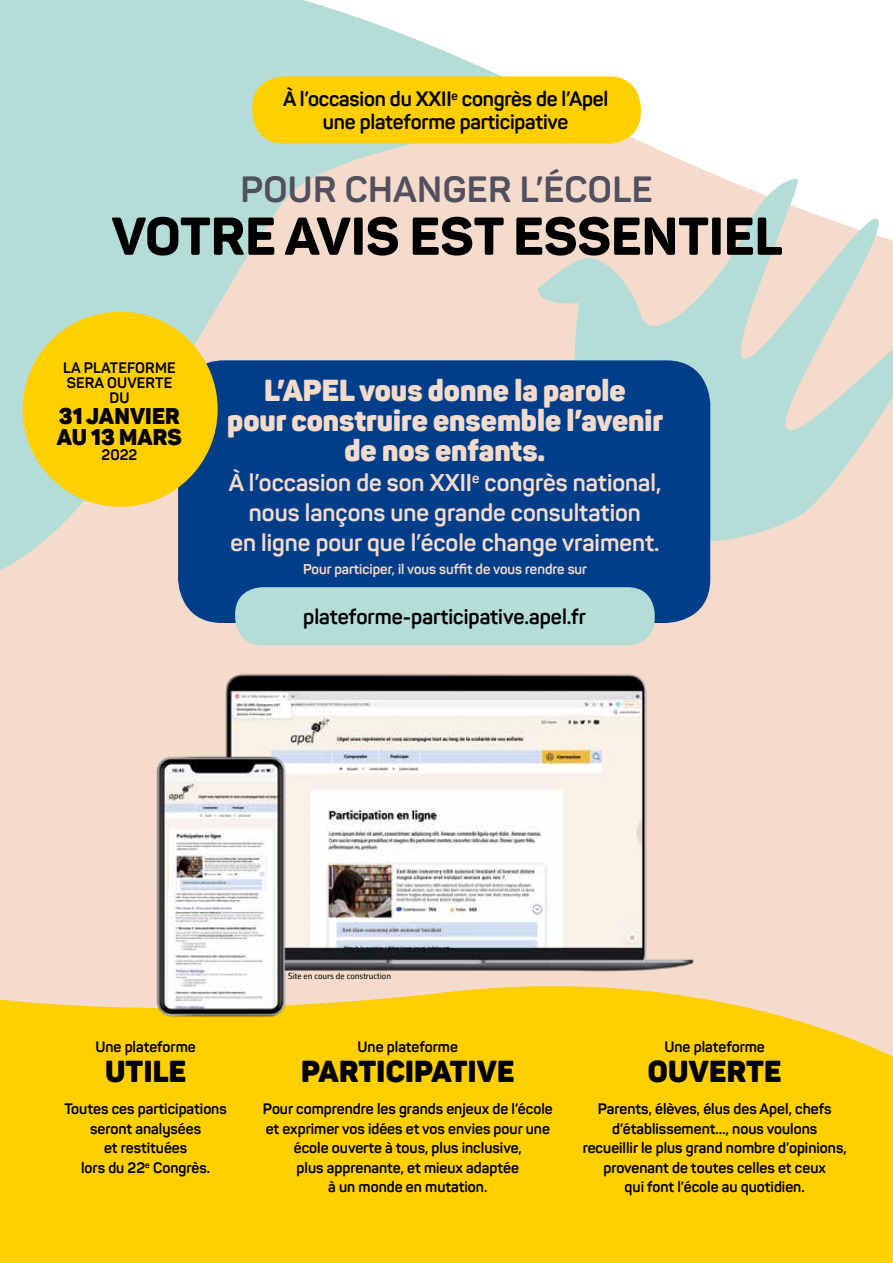
<style>
.page{position:relative;width:893px;height:1263px;background:#f4dbcc}
.page>*{position:absolute;margin:0;border:0;box-sizing:border-box;transform-origin:0 0}
.t1{font:800 52.5px "Panton";color:#000}
.t2{font:700 36px "Panton";letter-spacing:.01em;color:#524f5f}
.t3{font:900 30px/30px "Panton";color:#f4dbcc;text-align:center}
.t4{font:900 30px "Panton";letter-spacing:.01em;color:#000}
.t5{font:700 24px/30px "Panton";color:#f4dbcc;text-align:center}
.t6{font:900 22.5px/21px "Panton";letter-spacing:.01em;color:#000}
.t7{font:700 21px "Panton";color:#000}
.t8{font:700 20.55px/22.4px "Panton";letter-spacing:-.01em;color:#000;text-align:center}
.t9{font:700 15px/19.5px "Panton";color:#000;text-align:center}
.t10{font:700 14.1px "Panton";color:#f4dbcc}
.t11{font:9px "Corbeau Pro";color:#000}
</style>
<div class="page">
<svg style="left:0;top:0;width:711px;height:578px;fill:#b5ddd7"></svg>
<svg style="left:206px;top:0;width:687px;height:247px;fill:#fff"></svg>
<div style="left:0;top:987px;width:893px;height:276px;background:#ffcf00"></div>
<svg style="left:537px;top:177px;width:356px;height:397px"></svg>
<div style="left:252px;top:76px;width:389px;height:68px;background:#ffcf00;border-radius:31px"></div>
<div style="left:179px;top:361px;width:530px;height:261px;background:#003e89;border-radius:43px"></div>
<div style="left:235px;top:587px;width:420px;height:58px;background:#b5ddd7;border-radius:27px"></div>
<img style="left:225px;top:674px;width:469px;height:313px">
<img style="left:86px;top:717px;width:271px;height:339px">
<div style="left:23px;top:312px;width:195px;height:195px;background:#ffcf00;border-radius:50%"></div>
<h3 class="t8" style="left:283px;top:88px;width:327px">À l’occasion du XXII<sup>e</sup> congrès de l’Apel une plateforme participative</h3>
<h2 class="t2" style="left:240px;top:167px;width:414px">POUR CHANGER L’ÉCOLE</h2>
<h1 class="t1" style="left:112px;top:203px;width:672px">VOTRE AVIS EST ESSENTIEL</h1>
<p class="t9" style="left:63px;top:360px;width:114px;line-height:15px">LA PLATEFORME<br>SERA OUVERTE<br>DU</p>
<h3 class="t6" style="left:57px;top:405px;width:126px">31 JANVIER<br>AU 13 MARS</h3>
<p class="t9" style="left:102px;top:445px;width:37px">2022</p>
<h3 class="t3" style="left:227px;top:375px;width:437px">L’APEL vous donne la parole<br>pour construire ensemble l’avenir de nos enfants.</h3>
<h3 class="t5" style="left:229px;top:467px;width:434px">À l’occasion de son XXII<sup>e</sup> congrès national, nous lançons une grande consultation<br>en ligne pour que l’école change vraiment.</h3>
<p class="t10" style="left:303px;top:560px;width:286px">Pour participer, il vous suffit de vous rendre sur</p>
<h3 class="t7" style="left:303px;top:603px;width:284px">plateforme-participative.apel.fr</h3>
<p class="t11" style="left:288px;top:970px;width:105px">Site en cours de construction</p>
<p class="t9" style="left:95px;top:1037px;width:102px">Une plateforme</p>
<h3 class="t4" style="left:105px;top:1052px;width:83px">UTILE</h3>
<p class="t9" style="left:64px;top:1099px;width:164px">Toutes ces participations seront analysées<br>et restituées<br>lors du 22<sup>e</sup> Congrès.</p>
<p class="t9" style="left:358px;top:1037px;width:102px">Une plateforme</p>
<h3 class="t4" style="left:301px;top:1052px;width:215px">PARTICIPATIVE</h3>
<p class="t9" style="left:263px;top:1099px;width:291px">Pour comprendre les grands enjeux de l’école et exprimer vos idées et vos envies pour une école ouverte à tous, plus inclusive,<br>plus apprenante, et mieux adaptée<br>à un monde en mutation.</p>
<p class="t9" style="left:664px;top:1037px;width:102px">Une plateforme</p>
<h3 class="t4" style="left:648px;top:1052px;width:135px">OUVERTE</h3>
<p class="t9" style="left:583px;top:1099px;width:265px">Parents, élèves, élus des Apel, chefs d’établissement…, nous voulons recueillir le plus grand nombre d’opinions, provenant de toutes celles et ceux<br>qui font l’école au quotidien.</p>
</div>
